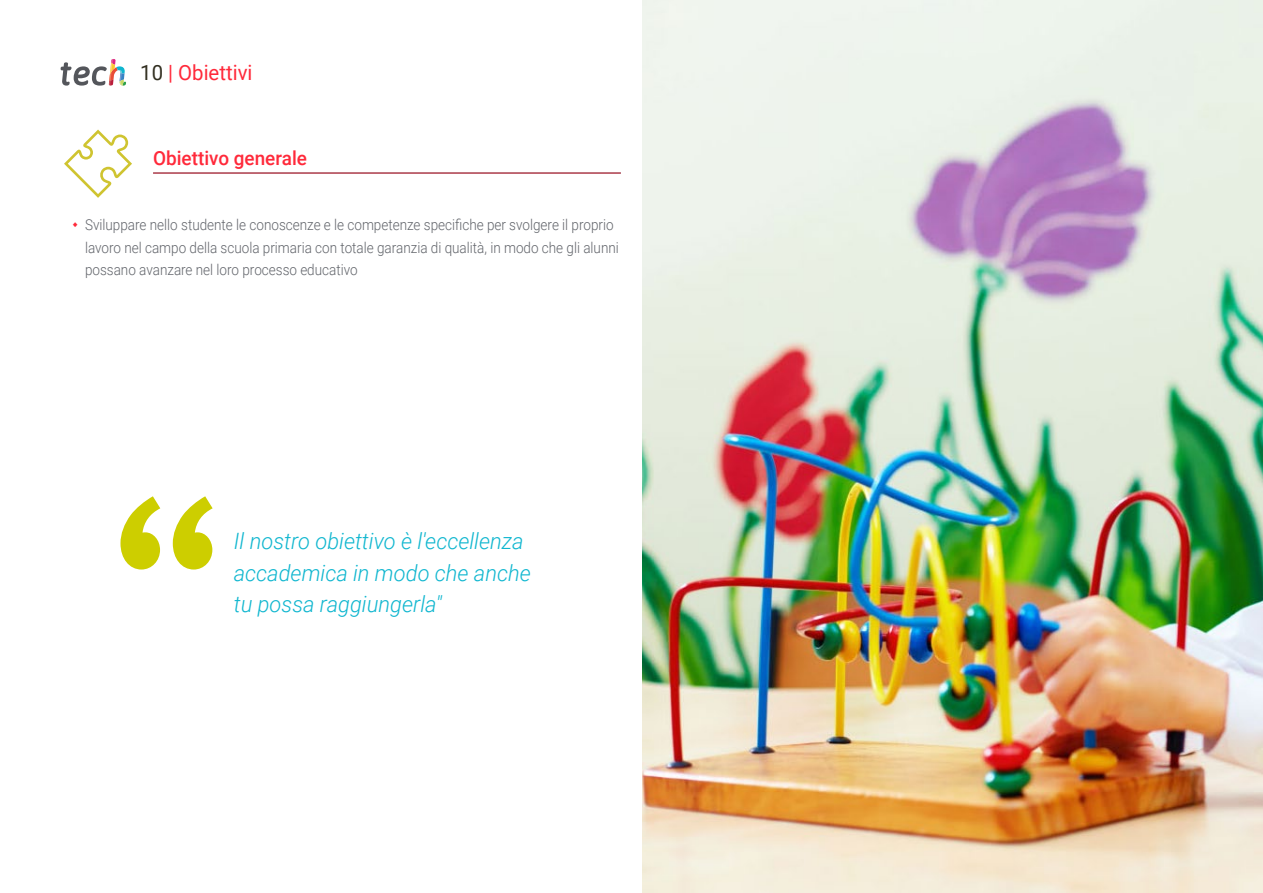
<style>
.page{position:relative;width:1263px;height:893px;background:#fff}
.page>*{position:absolute;margin:0;border:0;box-sizing:border-box;transform-origin:0 0}
.t1{font:italic 300 22.5px/31.5px "Roboto";color:#0fb6cf}
.t2{font:21px "Roboto";color:#ff293a}
.t3{font:500 19.5px "Roboto";color:#ff293a}
.t4{font:300 15px/22.5px "Roboto";color:#61646a;scale:.9 1}
.s1{color:#312e20}
</style>
<div class="page">
<hr style="left:153px;top:173px;width:468px;height:1px;background:#ff293a">
<svg style="left:64px;top:130px;width:68px;height:68px"></svg>
<img style="left:642px;top:0;width:621px;height:893px">
<svg style="left:61px;top:59px;width:65px;height:27px"></svg>
<svg style="left:120px;top:496px;width:93px;height:73px"></svg>
<h2 class="t2" style="left:140px;top:57px;width:114px"><span class="s1">10</span> | Obiettivi</h2>
<h3 class="t3" style="left:153px;top:144px;width:155px">Obiettivo generale</h3>
<p class="t4" style="left:85px;top:213px;width:595px">Sviluppare nello studente le conoscenze e le competenze specifiche per svolgere il proprio lavoro nel campo della scuola primaria con totale garanzia di qualità, in modo che gli alunni possano avanzare nel loro processo educativo</p>
<h1 class="t1" style="left:234px;top:525px;width:298px">Il nostro obiettivo è l'eccellenza accademica in modo che anche tu possa raggiungerla"</h1>
</div>
